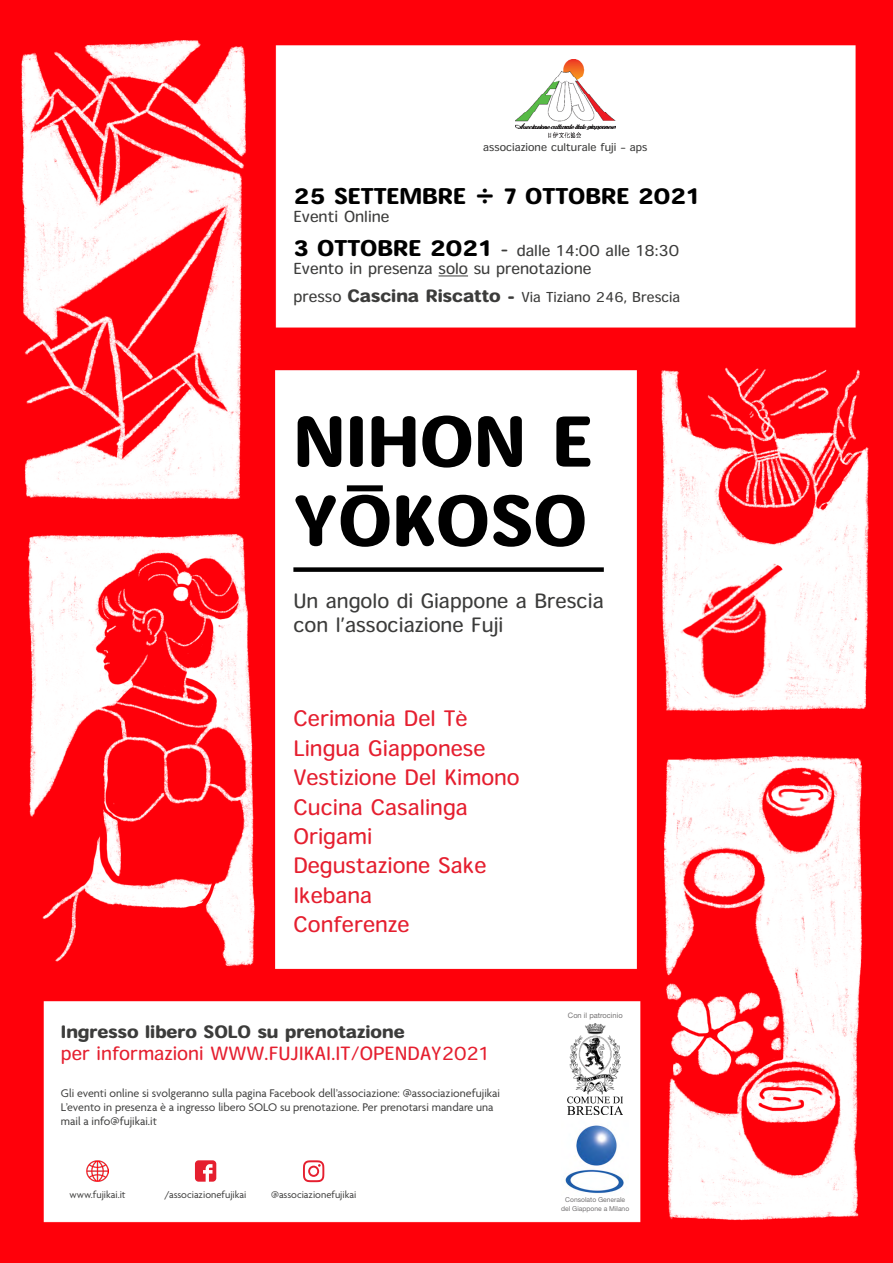
<style>
.page{position:relative;width:893px;height:1263px;background:#fff}
.page>*{position:absolute;margin:0;border:0;box-sizing:border-box;transform-origin:0 0}
.t1{font:66px/79.2px "Heisei Maru Go Std W8";color:#000}
.t2{font:21px/29.4px "Heisei Maru Go Std W4";color:#e51f2f}
.t3{font:21px "Heisei Maru Go Std W8";color:#000}
.t4{font:19.5px/23.4px "Heisei Maru Go Std W4";color:#3c3c3b}
.t5{font:18px "Heisei Maru Go Std W4";color:#e51f2f}
.t6{font:16.5px "Heisei Maru Go Std W8";color:#3c3c3b}
.t7{font:15px/18px "Heisei Maru Go Std W4";color:#3c3c3b}
.t8{font:13.5px "Heisei Maru Go Std W4";color:#3c3c3b}
.t9{font:12px/14.4px "Agenda";color:#3c3c3b}
.t10{font:10.5px "Agenda";color:#3c3c3b}
.t11{font:10.5px "Heisei Maru Go Std W4";color:#3c3c3b}
.t12{font:7.5px "Helvetica Neue LT Std";color:#747273}
.t13{font:6.75px/8.9px "Helvetica Neue LT Std";color:#747273;text-align:center}
.s1{font-family:"Heisei Maru Go Std W8";font-size:21px;color:#000}
.s2{font-size:21px}
.s3{font-size:15px}
.s4{font-family:"Heisei Maru Go Std W8";font-size:16.5px}
</style>
<div class="page">
<img style="left:0;top:0;width:893px;height:1263px">
<hr style="left:438px;top:276px;width:30px;height:1px;background:#3c3c3b">
<img style="left:515px;top:60px;width:101px;height:78px">
<svg style="left:195px;top:1160px;width:21px;height:22px"></svg>
<svg style="left:303px;top:1160px;width:21px;height:22px"></svg>
<img style="left:87px;top:1160px;width:21px;height:22px">
<div style="left:293px;top:567px;width:311px;height:5px;background:#000"></div>
<div style="left:347px;top:485px;width:36px;height:6px;background:#000"></div>
<img style="left:561px;top:1115px;width:67px;height:81px">
<img style="left:568px;top:1024px;width:55px;height:91px">
<p class="t11" style="left:483px;top:140px;width:166px">associazione culturale fuji – aps</p>
<h2 class="t3" style="left:293px;top:185px;width:408px">25 SETTEMBRE ÷ 7 OTTOBRE 2021</h2>
<p class="t7" style="left:293px;top:208px;width:98px">Eventi Online</p>
<p class="t7" style="left:293px;top:241px;width:387px"><span class="s1">3 OTTOBRE 2021</span> <span class="s2">-</span> dalle 14:00 alle 18:30<br>Evento in presenza solo su prenotazione</p>
<p class="t8" style="left:293px;top:288px;width:388px"><span class="s3">presso</span> <span class="s4">Cascina Riscatto -</span> Via Tiziano 246, Brescia</p>
<h1 class="t1" style="left:293px;top:404px;width:301px">NIHON E<br>YOKOSO</h1>
<h3 class="t4" style="left:293px;top:589px;width:312px">Un angolo di Giappone a Brescia con l’associazione Fuji</h3>
<h2 class="t2" style="left:293px;top:704px;width:228px">Cerimonia Del Tè<br>Lingua Giapponese<br>Vestizione Del Kimono<br>Cucina Casalinga<br>Origami<br>Degustazione Sake<br>Ikebana<br>Conferenze</h2>
<h3 class="t6" style="left:61px;top:1023px;width:345px">Ingresso libero SOLO su prenotazione</h3>
<h3 class="t5" style="left:61px;top:1041px;width:430px">per informazioni WWW.FUJIKAI.IT/OPENDAY2021</h3>
<p class="t9" style="left:61px;top:1086px;width:441px">Gli eventi online si svolgeranno sulla pagina Facebook dell’associazione: @associazionefujikai<br>L’evento in presenza è a ingresso libero SOLO su prenotazione. Per prenotarsi mandare una mail a info@fujikai.it</p>
<p class="t10" style="left:70px;top:1189px;width:58px">www.fujikai.it</p>
<p class="t10" style="left:165px;top:1189px;width:83px">/associazionefujikai</p>
<p class="t10" style="left:271px;top:1189px;width:87px">@associazionefujikai</p>
<p class="t12" style="left:568px;top:1011px;width:56px">Con il patrocinio</p>
<p class="t13" style="left:561px;top:1195px;width:69px">Consolato Generale del Giappone a Milano</p>
</div>
